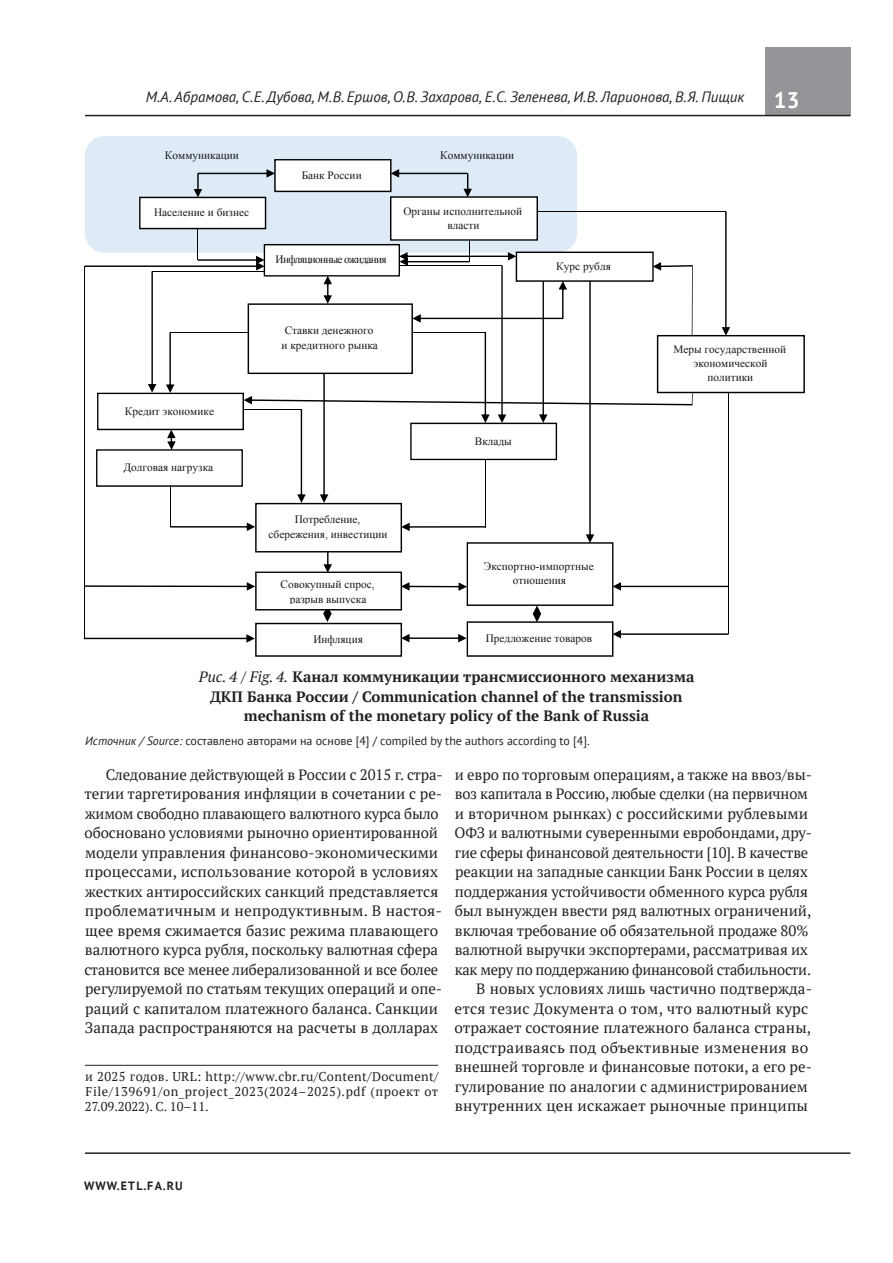
<style>
.page{position:relative;width:893px;height:1263px;background:#fff}
.page>*{position:absolute;margin:0;border:0;box-sizing:border-box;transform-origin:0 0}
.t1{font:700 22.5px "PT Sans";color:#fff}
.t2{font:15px/19.5px "PT Serif";color:#231f20}
.t3{font:700 15px/19.5px "PT Serif";color:#231f20;text-align:center}
.t4{font:italic 15px "PT Sans";color:#231f20}
.t5{font:12.75px/15.3px "PT Serif";letter-spacing:.045em;color:#231f20;text-align:justify}
.t6{font:12px "PT Sans";color:#231f20}
.t7{font:700 12px "PT Sans";letter-spacing:.11em;color:#231f20}
.t8{font:11.25px/14.5px "Times New Roman";color:#171616;text-align:center}
.t9{font:11.25px "Times New Roman";letter-spacing:-.06em;color:#171616}
.s1{font-weight:400;font-style:italic}
.s2{font-style:italic}
</style>
<div class="page">
<div style="left:765px;top:48px;width:85px;height:68px;background:#939598"></div>
<hr style="left:85px;top:1152px;width:765px;height:2px;background:#231f20">
<hr style="left:85px;top:115px;width:765px;height:1px;background:#231f20">
<hr style="left:85px;top:1065px;width:353px;height:1px;background:#231f20">
<div style="left:85px;top:136px;width:492px;height:117px;background:#deebf7;border-radius:19px"></div>
<svg style="left:84px;top:159px;width:721px;height:498px"></svg>
<p class="t4" style="left:146px;top:87px;width:600px">М.А. Абрамова, С.Е. Дубова, М.В. Ершов, О.В. Захарова, Е.С. Зеленева, И.В. Ларионова, В.Я. Пищик</p>
<p class="t8" style="left:165px;top:148px;width:75px">Коммуникации</p>
<p class="t8" style="left:440px;top:148px;width:75px">Коммуникации</p>
<p class="t8" style="left:302px;top:167px;width:61px">Банк России</p>
<p class="t8" style="left:154px;top:205px;width:97px">Население и бизнес</p>
<p class="t8" style="left:403px;top:205px;width:120px;line-height:13.4px">Органы исполнительной власти</p>
<p class="t9" style="left:276px;top:252px;width:113px">Инфляционные ожидания</p>
<p class="t8" style="left:556px;top:258px;width:56px">Курс рубля</p>
<h1 class="t1" style="left:774px;top:85px;width:27px">13</h1>
<p class="t8" style="left:125px;top:403px;width:91px">Кредит экономике</p>
<p class="t8" style="left:124px;top:460px;width:91px">Долговая нагрузка</p>
<p class="t8" style="left:282px;top:323px;width:98px;text-align:left">Ставки денежного и кредитного рынка</p>
<p class="t8" style="left:269px;top:512px;width:120px">Потребление, сбережения, инвестиции</p>
<p class="t8" style="left:280px;top:577px;width:96px">Совокупный спрос, разрыв выпуска</p>
<p class="t8" style="left:313px;top:631px;width:51px">Инфляция</p>
<p class="t8" style="left:475px;top:433px;width:39px">Вклады</p>
<p class="t8" style="left:484px;top:558px;width:111px">Экспортно-импортные отношения</p>
<p class="t8" style="left:486px;top:631px;width:108px">Предложение товаров</p>
<p class="t8" style="left:673px;top:341px;width:114px">Меры государственной экономической политики</p>
<p class="t3" style="left:199px;top:667px;width:497px"><span class="s1">Рис. 4 / Fig. 4.</span> Канал коммуникации трансмиссионного механизма<br>ДКП Банка России / Communication channel of the transmission mechanism of the monetary policy of the Bank of Russia</p>
<p class="t6" style="left:85px;top:733px;width:506px"><span class="s2">Источник / Source:</span> составлено авторами на основе [4] / compiled by the authors according to [4].</p>
<p class="t2" style="left:85px;top:764px;width:360px;text-indent:21px">Следование действующей в России с 2015 г. стра&shy;тегии таргетирования инфляции в сочетании с ре&shy;жимом свободно плавающего валютного курса было обосновано условиями рыночно ориентированной модели управления финансово-экономическими процессами, использование которой в условиях жестких антироссийских санкций представляется проблематичным и непродуктивным. В настоя&shy;щее время сжимается базис режима плавающего валютного курса рубля, поскольку валютная сфера становится все менее либерализованной и все более регулируемой по статьям текущих операций и опе&shy;раций с капиталом платежного баланса. Санкции Запада распространяются на расчеты в долларах</p>
<p class="t5" style="left:85px;top:1068px;width:355px">и 2025 годов. URL: http://www.cbr.ru/Content/Document/ File/139691/on_project_2023(2024–2025).pdf (проект от 27.09.2022). С. 10–11.</p>
<p class="t2" style="left:454px;top:764px;width:359px;text-align:right">и евро по торговым операциям, а также на ввоз/вы&shy;воз капитала в Россию, любые сделки (на первичном и вторичном рынках) с российскими рублевыми ОФЗ и валютными суверенными евробондами, дру&shy;гие сферы финансовой деятельности [10]. В качестве реакции на западные санкции Банк России в целях поддержания устойчивости обменного курса рубля был вынужден ввести ряд валютных ограничений, включая требование об обязательной продаже 80% валютной выручки экспортерами, рассматривая их как меру по поддержанию финансовой стабильности.<br>В новых условиях лишь частично подтвержда&shy;ется тезис Документа о том, что валютный курс отражает состояние платежного баланса страны, подстраиваясь под объективные изменения во внешней торговле и финансовые потоки, а его ре&shy;гулирование по аналогии с администрированием внутренних цен искажает рыночные принципы</p>
<p class="t7" style="left:84px;top:1178px;width:100px">WWW.ETL.FA.RU</p>
</div>
